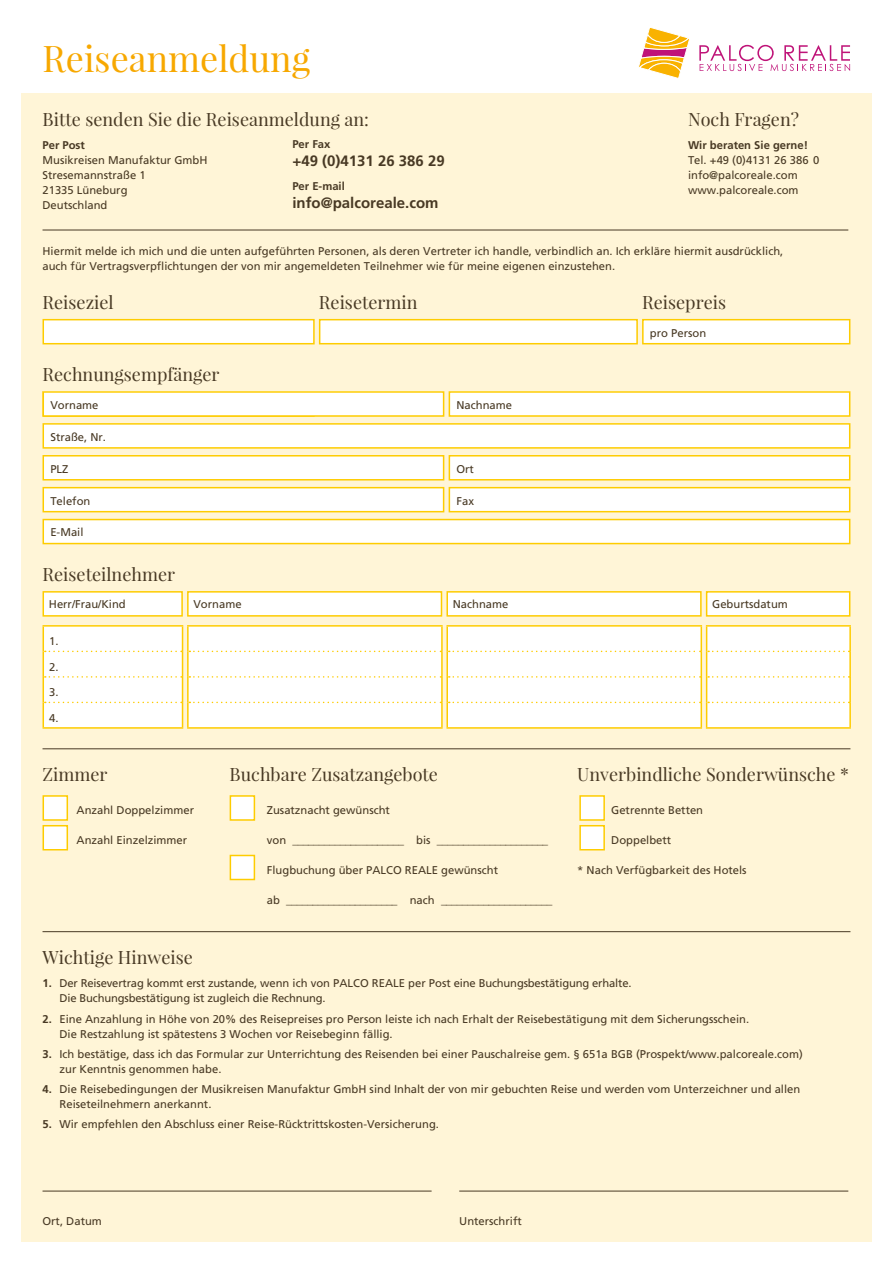
<style>
.page{position:relative;width:893px;height:1263px;background:#fff}
.page>*{position:absolute;margin:0;border:0;box-sizing:border-box;transform-origin:0 0}
.t1{font:36px "Playfair Display";color:#f7a800}
.t2{font:18px "Playfair Display";color:#483924}
.t3{font:700 15px "Frutiger LT Std";color:#483924}
.t4{font:11.25px/15px "Frutiger LT Std";color:#483924}
.t5{font:700 11.25px "Frutiger LT Std";color:#483924}
.s1{font-weight:700}
</style>
<div class="page">
<div style="left:21px;top:94px;width:851px;height:1148px;background:#fff5d7"></div>
<div style="left:643px;top:320px;width:207px;height:24px;background:#fff"></div>
<div style="left:642px;top:319px;width:208px;height:25px;border:2px solid #fecc00"></div>
<div style="left:43px;top:319px;width:272px;height:25px;background:#fff;border:2px solid #fecc00"></div>
<div style="left:319px;top:319px;width:319px;height:25px;background:#fff;border:2px solid #fecc00"></div>
<div style="left:43px;top:392px;width:401px;height:24px;background:#fff"></div>
<div style="left:43px;top:391px;width:401px;height:26px;border:2px solid #fecc00"></div>
<div style="left:449px;top:392px;width:401px;height:24px;background:#fff"></div>
<div style="left:449px;top:391px;width:401px;height:26px;border:2px solid #fecc00"></div>
<div style="left:449px;top:456px;width:401px;height:24px;background:#fff"></div>
<div style="left:449px;top:455px;width:401px;height:25px;border:2px solid #fecc00"></div>
<div style="left:449px;top:488px;width:401px;height:24px;background:#fff"></div>
<div style="left:449px;top:487px;width:401px;height:25px;border:2px solid #fecc00"></div>
<div style="left:43px;top:424px;width:807px;height:24px;background:#fff"></div>
<div style="left:43px;top:423px;width:807px;height:26px;border:2px solid #fecc00"></div>
<div style="left:43px;top:456px;width:401px;height:24px;background:#fff"></div>
<div style="left:43px;top:455px;width:401px;height:25px;border:2px solid #fecc00"></div>
<div style="left:43px;top:488px;width:401px;height:24px;background:#fff"></div>
<div style="left:43px;top:487px;width:401px;height:25px;border:2px solid #fecc00"></div>
<div style="left:43px;top:519px;width:807px;height:25px;background:#fff"></div>
<div style="left:43px;top:519px;width:807px;height:25px;border:2px solid #fecc00"></div>
<div style="left:43px;top:591px;width:140px;height:26px;background:#fff;border:2px solid #fecc00"></div>
<div style="left:187px;top:591px;width:255px;height:26px;background:#fff;border:2px solid #fecc00"></div>
<div style="left:446px;top:591px;width:256px;height:26px;background:#fff;border:2px solid #fecc00"></div>
<div style="left:706px;top:591px;width:144px;height:26px;background:#fff;border:2px solid #fecc00"></div>
<hr style="left:43px;top:625px;width:140px;height:2px;background:#fecc00">
<hr style="left:43px;top:727px;width:140px;height:2px;background:#fecc00">
<hr style="left:187px;top:625px;width:256px;height:2px;background:#fecc00">
<hr style="left:187px;top:727px;width:256px;height:2px;background:#fecc00">
<hr style="left:446px;top:625px;width:256px;height:2px;background:#fecc00">
<hr style="left:446px;top:727px;width:256px;height:2px;background:#fecc00">
<hr style="left:706px;top:625px;width:145px;height:2px;background:#fecc00">
<hr style="left:849px;top:627px;width:2px;height:24px;background:#fecc00">
<hr style="left:849px;top:651px;width:2px;height:26px;background:#fecc00">
<hr style="left:849px;top:677px;width:2px;height:25px;background:#fecc00">
<svg style="left:43px;top:626px;width:807px;height:102px;background:#fefcf5"></svg>
<hr style="left:849px;top:702px;width:2px;height:25px;background:#fecc00">
<hr style="left:706px;top:727px;width:145px;height:2px;background:#fecc00">
<div style="left:230px;top:795px;width:25px;height:26px;background:#fff;border:2px solid #fecc00"></div>
<div style="left:230px;top:855px;width:25px;height:25px;background:#fff;border:2px solid #fecc00"></div>
<div style="left:579px;top:795px;width:26px;height:26px;background:#fff;border:2px solid #fecc00"></div>
<div style="left:579px;top:825px;width:26px;height:25px;background:#fff;border:2px solid #fecc00"></div>
<div style="left:43px;top:795px;width:25px;height:26px;background:#fff;border:2px solid #fecc00"></div>
<div style="left:43px;top:825px;width:25px;height:25px;background:#fff;border:2px solid #fecc00"></div>
<hr style="left:43px;top:748px;width:807px;height:1px;background:#483924">
<hr style="left:43px;top:931px;width:807px;height:1px;background:#483924">
<hr style="left:43px;top:230px;width:805px;height:1px;background:#483924">
<hr style="left:43px;top:1191px;width:389px;height:1px;background:#483924">
<hr style="left:459px;top:1191px;width:389px;height:1px;background:#483924">
<svg style="left:639px;top:27px;width:51px;height:52px"></svg>
<svg style="left:699px;top:45px;width:151px;height:26px"></svg>
<h1 class="t1" style="left:43px;top:36px;width:269px">Reiseanmeldung</h1>
<h2 class="t2" style="left:43px;top:108px;width:328px">Bitte senden Sie die Reiseanmeldung an:</h2>
<h2 class="t2" style="left:688px;top:108px;width:113px">Noch Fragen?</h2>
<p class="t5" style="left:43px;top:138px;width:44px">Per Post</p>
<p class="t4" style="left:43px;top:152px;width:167px">Musikreisen Manufaktur GmbH<br>Stresemannstraße 1<br>21335 Lüneburg<br>Deutschland</p>
<p class="t5" style="left:292px;top:138px;width:40px">Per Fax</p>
<h3 class="t3" style="left:292px;top:152px;width:154px">+49 (0)4131 26 386 29</h3>
<p class="t5" style="left:292px;top:180px;width:54px">Per E-mail</p>
<h3 class="t3" style="left:292px;top:194px;width:148px">info@palcoreale.com</h3>
<p class="t5" style="left:688px;top:138px;width:122px">Wir beraten Sie gerne!</p>
<p class="t4" style="left:688px;top:152px;width:133px">Tel. +49 (0)4131 26 386 0 info@palcoreale.com www.palcoreale.com</p>
<p class="t4" style="left:43px;top:244px;width:742px">Hiermit melde ich mich und die unten aufgeführten Personen, als deren Vertreter ich handle, verbindlich an. Ich erkläre hiermit ausdrücklich, auch für Vertragsverpflichtungen der von mir angemeldeten Teilnehmer wie für meine eigenen einzustehen.</p>
<h2 class="t2" style="left:43px;top:291px;width:73px">Reiseziel</h2>
<h2 class="t2" style="left:43px;top:363px;width:179px">Rechnungsempfänger</h2>
<h2 class="t2" style="left:319px;top:291px;width:100px">Reisetermin</h2>
<h2 class="t2" style="left:642px;top:291px;width:86px">Reisepreis</h2>
<p class="t4" style="left:650px;top:325px;width:58px">pro Person</p>
<p class="t4" style="left:50px;top:397px;width:50px">Vorname</p>
<p class="t4" style="left:456px;top:397px;width:57px">Nachname</p>
<p class="t4" style="left:50px;top:429px;width:57px">Straße, Nr.</p>
<p class="t4" style="left:50px;top:461px;width:20px">PLZ</p>
<p class="t4" style="left:50px;top:493px;width:42px">Telefon</p>
<p class="t4" style="left:50px;top:525px;width:35px">E-Mail</p>
<h2 class="t2" style="left:43px;top:563px;width:134px">Reiseteilnehmer</h2>
<p class="t4" style="left:456px;top:461px;width:19px">Ort</p>
<p class="t4" style="left:456px;top:493px;width:19px">Fax</p>
<p class="t4" style="left:49px;top:597px;width:78px">Herr/Frau/Kind</p>
<p class="t4" style="left:193px;top:597px;width:50px">Vorname</p>
<p class="t4" style="left:453px;top:597px;width:57px">Nachname</p>
<p class="t4" style="left:712px;top:597px;width:77px">Geburtsdatum</p>
<p class="t4" style="left:49px;top:634px;width:11px">1.</p>
<p class="t4" style="left:49px;top:659px;width:11px">2.</p>
<p class="t4" style="left:49px;top:685px;width:11px">3.</p>
<p class="t4" style="left:49px;top:710px;width:11px">4.</p>
<h2 class="t2" style="left:43px;top:763px;width:67px">Zimmer</h2>
<h2 class="t2" style="left:230px;top:763px;width:210px">Buchbare Zusatzangebote</h2>
<p class="t4" style="left:77px;top:803px;width:119px">Anzahl Doppelzimmer</p>
<p class="t4" style="left:77px;top:833px;width:112px">Anzahl Einzelzimmer</p>
<h2 class="t2" style="left:43px;top:945px;width:152px">Wichtige Hinweise</h2>
<p class="t4" style="left:267px;top:803px;width:125px">Zusatznacht gewünscht</p>
<p class="t4" style="left:267px;top:833px;width:283px">von _____________________ bis _____________________</p>
<p class="t4" style="left:267px;top:862px;width:233px">Flugbuchung über PALCO REALE gewünscht</p>
<p class="t4" style="left:267px;top:892px;width:287px">ab _____________________ nach _____________________</p>
<h2 class="t2" style="left:577px;top:763px;width:273px">Unverbindliche Sonderwünsche *</h2>
<p class="t4" style="left:611px;top:803px;width:93px">Getrennte Betten</p>
<p class="t4" style="left:611px;top:833px;width:62px">Doppelbett</p>
<p class="t4" style="left:577px;top:862px;width:171px">* Nach Verfügbarkeit des Hotels</p>
<p class="t4" style="left:60px;top:976px;width:574px;text-indent:-17px"><span class="s1">1.</span> Der Reisevertrag kommt erst zustande, wenn ich von PALCO REALE per Post eine Buchungsbestätigung erhalte.<br>Die Buchungsbestätigung ist zugleich die Rechnung.</p>
<p class="t4" style="left:60px;top:1011px;width:691px;text-indent:-17px"><span class="s1">2.</span> Eine Anzahlung in Höhe von 20% des Reisepreises pro Person leiste ich nach Erhalt der Reisebestätigung mit dem Sicherungsschein.<br>Die Restzahlung ist spätestens 3 Wochen vor Reisebeginn fällig.</p>
<p class="t4" style="left:60px;top:1046px;width:745px;text-indent:-17px"><span class="s1">3.</span> Ich bestätige, dass ich das Formular zur Unterrichtung des Reisenden bei einer Pauschalreise gem. § 651a BGB (Prospekt/www.palcoreale.com) zur Kenntnis genommen habe.</p>
<p class="t4" style="left:60px;top:1081px;width:742px;text-indent:-17px"><span class="s1">4.</span> Die Reisebedingungen der Musikreisen Manufaktur GmbH sind Inhalt der von mir gebuchten Reise und werden vom Unterzeichner und allen<br>Reiseteilnehmern anerkannt.</p>
<p class="t4" style="left:43px;top:1116px;width:398px"><span class="s1">5.</span> Wir empfehlen den Abschluss einer Reise-Rücktrittskosten-Versicherung.</p>
<p class="t4" style="left:43px;top:1213px;width:61px">Ort, Datum</p>
<p class="t4" style="left:459px;top:1213px;width:64px">Unterschrift</p>
</div>
